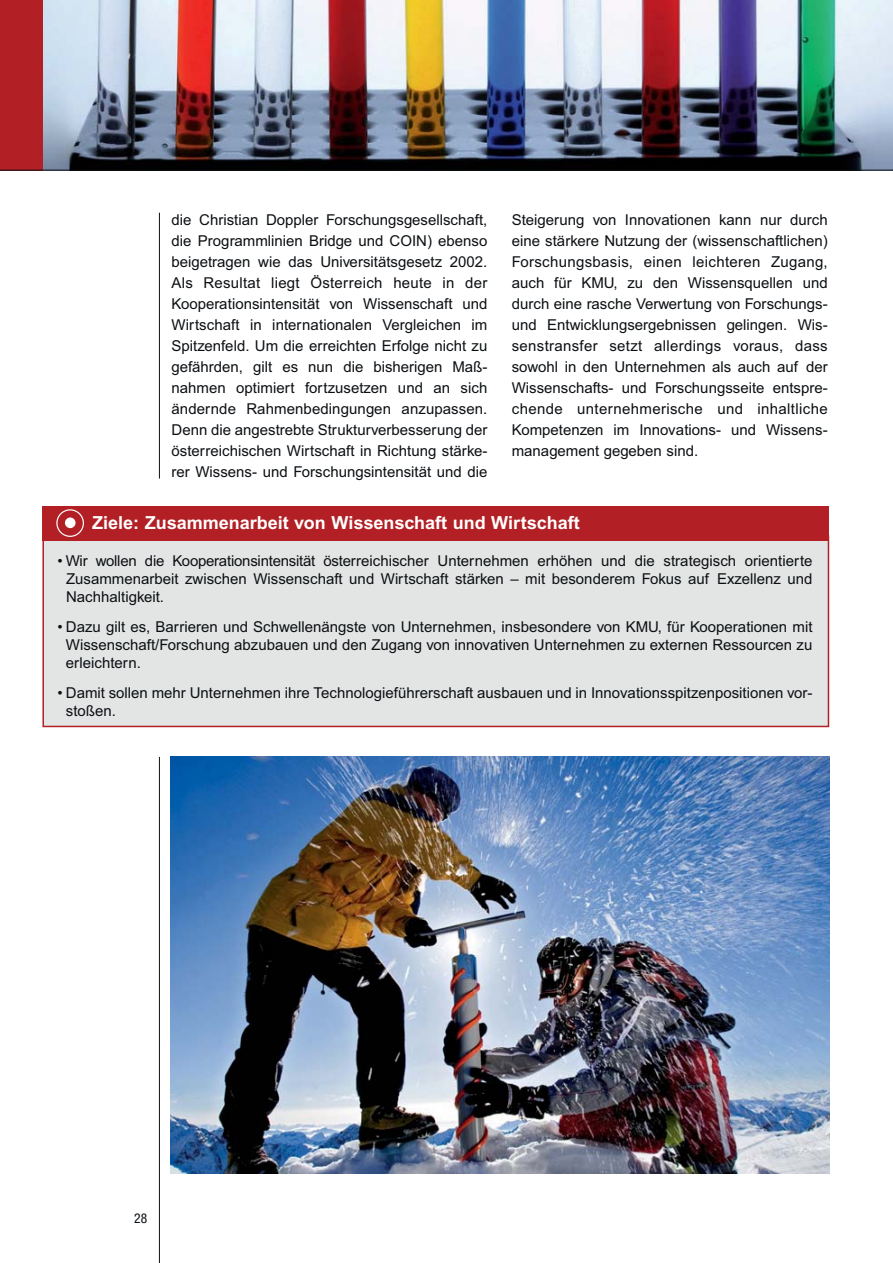
<style>
.page{position:relative;width:893px;height:1263px;background:#fff}
.page>*{position:absolute;margin:0;border:0;box-sizing:border-box;transform-origin:0 0}
.t1{font:700 18px "Arial";color:#fff}
.t2{font:15px/21px "Arial";color:#0c1013;text-align:justify}
.t3{font:condensed 13.5px "Helvetica Neue";color:#0c1013}
</style>
<div class="page">
<img style="left:42px;top:0;width:851px;height:170px">
<hr style="left:159px;top:757px;width:1px;height:506px;background:#0c1013">
<hr style="left:159px;top:213px;width:1px;height:266px;background:#0c1013">
<div style="left:0;top:0;width:42px;height:170px;background:#b22025"></div>
<hr style="left:0;top:170px;width:893px;height:1px;background:#0c1013">
<div style="left:44px;top:537px;width:784px;height:189px;background:#e3e4e4"></div>
<div style="left:42px;top:535px;width:787px;height:192px;border:2px solid #b22025"></div>
<div style="left:42px;top:506px;width:787px;height:34px;background:#b22025"></div>
<svg style="left:56px;top:509px;width:28px;height:28px"></svg>
<div style="left:65px;top:518px;width:11px;height:10px;background:#fff;border-radius:50%"></div>
<img style="left:170px;top:757px;width:659px;height:417px">
<p class="t2" style="left:172px;top:211px;width:317px">die Christian Doppler Forschungsgesellschaft, die Programmlinien Bridge und COIN) ebenso beigetragen wie das Universitätsgesetz 2002.<br>Als Resultat liegt Österreich heute in der Kooperationsintensität von Wissenschaft und Wirtschaft in internationalen Vergleichen im Spitzenfeld. Um die erreichten Erfolge nicht zu gefährden, gilt es nun die bisherigen Maß - nahmen optimiert fortzusetzen und an sich ändernde Rahmenbedingungen anzupassen.<br>Denn die angestrebte Strukturverbesserung der österreichischen Wirtschaft in Richtung stärke&shy;rer Wissens- und Forschungsintensität und die</p>
<p class="t2" style="left:512px;top:211px;width:317px">Steigerung von Innovationen kann nur durch eine stärkere Nutzung der (wissenschaftlichen)<br>Forschungsbasis, einen leichteren Zugang, auch für KMU, zu den Wissensquellen und durch eine rasche Verwertung von Forschungs&shy;und Entwicklungsergebnissen gelingen. Wis - senstransfer setzt allerdings voraus, dass sowohl in den Unternehmen als auch auf der Wissenschafts- und Forschungsseite entspre&shy;chende unternehmerische und inhaltliche Kompe tenzen im Innovations- und Wissens - management gegeben sind.</p>
<p class="t1" style="left:92px;top:516px;width:489px">Ziele: Zusammenarbeit von Wissenschaft und Wirtschaft</p>
<p class="t2" style="left:66px;top:553px;width:748px;line-height:18px;text-indent:-8px">• Wir wollen die Kooperationsintensität österreichischer Unternehmen erhöhen und die strategisch orientierte Zusammenarbeit zwischen Wissenschaft und Wirtschaft stärken – mit besonderem Fokus auf Ex zel lenz und Nachhaltigkeit.</p>
<p class="t2" style="left:66px;top:619px;width:748px;line-height:18px;text-indent:-8px">• Dazu gilt es, Barrieren und Schwel lenängste von Unternehmen, insbesondere von KMU, für Kooperationen mit Wissenschaft/Forschung abzubauen und den Zugang von innovativen Unternehmen zu externen Ressourcen zu erleichtern.</p>
<p class="t2" style="left:66px;top:686px;width:748px;line-height:18px;text-indent:-8px">• Damit sollen mehr Unternehmen ihre Technologieführerschaft ausbauen und in Innovationsspitzenpositionen vor&shy;stoßen.</p>
<p class="t3" style="left:134px;top:1213px;width:14px">28</p>
</div>
